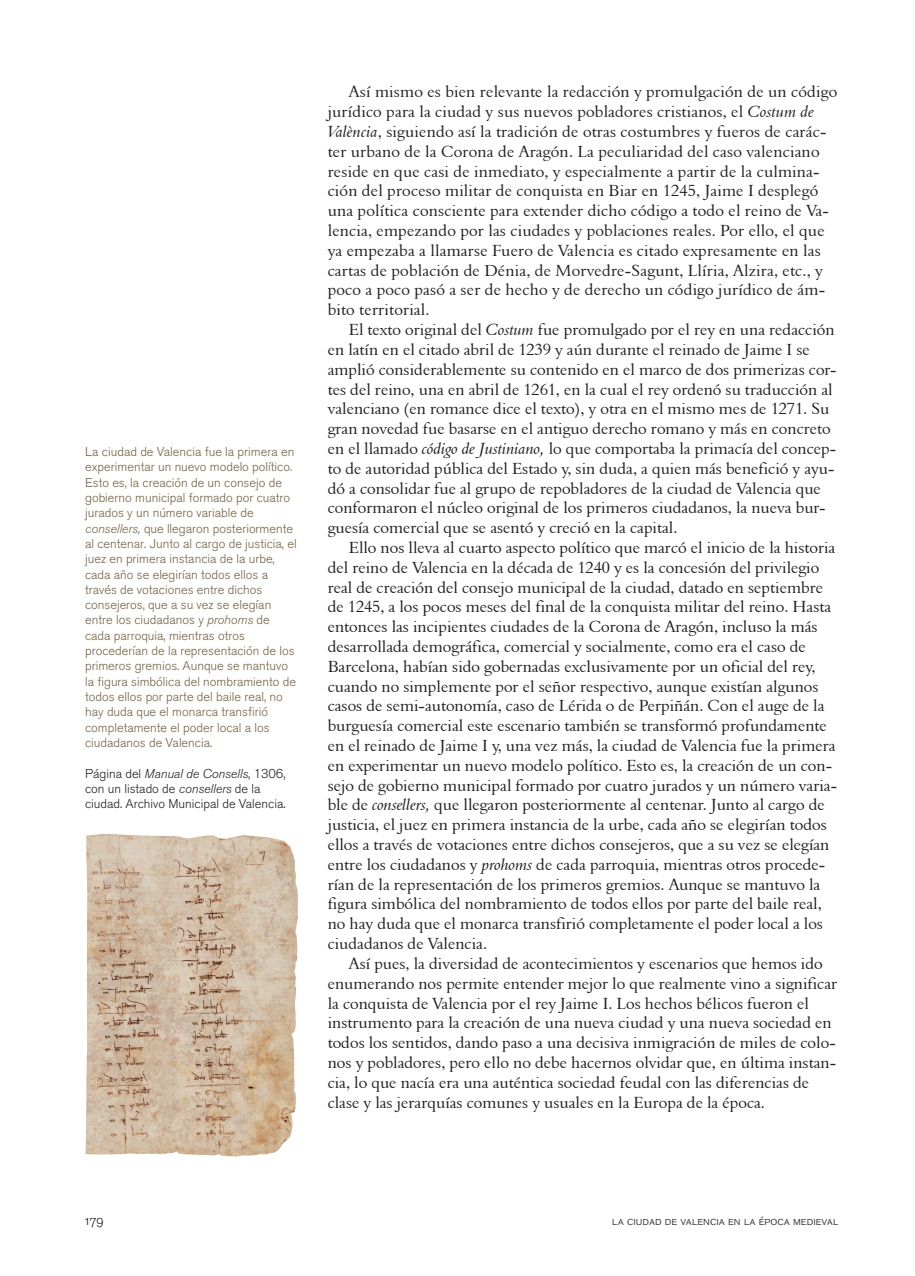
<style>
.page{position:relative;width:915px;height:1276px;background:#fff}
.page>*{position:absolute;margin:0;border:0;box-sizing:border-box;transform-origin:0 0}
.TEXTO{font:16.5px/19.8px "Aldine 401 BT Roman A";color:#231f20}
.t1{font:13.5px "Akzidenz Grotesk BQ Light SC";color:#231f20}
.DESTACADOS{font:300 12.75px/15.3px "Akzidenz Grotesk BQ";color:#766340}
.t2{font:300 12.75px/15.3px "Akzidenz Grotesk BQ";color:#231f20}
.t3{font:12px "Akzidenz Grotesk BQ Light SC";color:#231f20}
.s1{font-style:italic}
.s2{font-family:"Aldine 401 BT Italic A"}
</style>
<div class="page">
<img style="left:85px;top:834px;width:213px;height:322px">
<p class="DESTACADOS" style="left:85px;top:444px;width:213px">La ciudad de Valencia fue la primera en experimentar un nuevo modelo político.<br>Esto es, la creación de un consejo de gobierno municipal formado por cuatro jurados y un número variable de <span class="s1">consellers,</span> que llegaron posteriormente al centenar. Junto al cargo de justicia, el juez en primera instancia de la urbe, cada año se elegirían todos ellos a través de votaciones entre dichos consejeros, que a su vez se elegían entre los ciudadanos y <span class="s1">prohoms</span> de cada parroquia, mientras otros procederían de la representación de los primeros gremios. Aunque se mantuvo la figura simbólica del nombramiento de todos ellos por parte del baile real, no hay duda que el monarca transfirió completamente el poder local a los ciudadanos de Valencia.</p>
<p class="t2" style="left:85px;top:765px;width:202px">Página del <span class="s1">Manual de Consells</span>, 1306, con un listado de <span class="s1">consellers</span> de la ciudad. Archivo Municipal de Valencia.</p>
<p class="TEXTO" style="left:327px;top:82px;width:511px;text-indent:21px">Así mismo es bien relevante la redacción y promulgación de un código jurídico para la ciudad y sus nuevos pobladores cristianos, el <span class="s2">Costum de València</span>, siguiendo así la tradición de otras costumbres y fueros de carác&shy;ter urbano de la Corona de Aragón. La peculiaridad del caso valenciano reside en que casi de inmediato, y especialmente a partir de la culmina&shy;ción del proceso militar de conquista en Biar en 1245, Jaime I desplegó una política consciente para extender dicho código a todo el reino de Va&shy;lencia, empezando por las ciudades y poblaciones reales. Por ello, el que ya empezaba a llamarse Fuero de Valencia es citado expresamente en las cartas de población de Dénia, de Morvedre-Sagunt, Llíria, Alzira, etc., y poco a poco pasó a ser de hecho y de derecho un código jurídico de ám&shy;bito territorial.</p>
<p class="TEXTO" style="left:327px;top:319px;width:510px;text-indent:21px">El texto original del <span class="s2">Costum</span> fue promulgado por el rey en una redacción en latín en el citado abril de 1239 y aún durante el reinado de Jaime I se amplió considerablemente su contenido en el marco de dos primerizas cor&shy;tes del reino, una en abril de 1261, en la cual el rey ordenó su traducción al valenciano (en romance dice el texto), y otra en el mismo mes de 1271. Su gran novedad fue basarse en el antiguo derecho romano y más en concreto en el llamado <span class="s2">código de Justiniano,</span> lo que comportaba la primacía del concep&shy;to de autoridad pública del Estado y, sin duda, a quien más benefició y ayu&shy;dó a consolidar fue al grupo de repobladores de la ciudad de Valencia que conformaron el núcleo original de los primeros ciudadanos, la nueva bur&shy;guesía comercial que se asentó y creció en la capital.</p>
<p class="TEXTO" style="left:327px;top:537px;width:511px;text-indent:21px">Ello nos lleva al cuarto aspecto político que marcó el inicio de la historia del reino de Valencia en la década de 1240 y es la concesión del privilegio real de creación del consejo municipal de la ciudad, datado en septiembre de 1245, a los pocos meses del final de la conquista militar del reino. Hasta entonces las incipientes ciudades de la Corona de Aragón, incluso la más desarrollada demográfica, comercial y socialmente, como era el caso de Barcelona, habían sido gobernadas exclusivamente por un oficial del rey, cuando no simplemente por el señor respectivo, aunque existían algunos casos de semi-autonomía, caso de Lérida o de Perpiñán. Con el auge de la burguesía comercial este escenario también se transformó profundamente en el reinado de Jaime I y, una vez más, la ciudad de Valencia fue la primera en experimentar un nuevo modelo político. Esto es, la creación de un con&shy;sejo de gobierno municipal formado por cuatro jurados y un número varia&shy;ble de <span class="s2">consellers,</span> que llegaron posteriormente al centenar. Junto al cargo de justicia, el juez en primera instancia de la urbe, cada año se elegirían todos ellos a través de votaciones entre dichos consejeros, que a su vez se elegían entre los ciudadanos y <span class="s2">prohoms</span> de cada parroquia, mientras otros procede&shy;rían de la representación de los primeros gremios. Aunque se mantuvo la figura simbólica del nombramiento de todos ellos por parte del baile real, no hay duda que el monarca transfirió completamente el poder local a los ciudadanos de Valencia.</p>
<p class="TEXTO" style="left:327px;top:953px;width:511px;text-indent:21px">Así pues, la diversidad de acontecimientos y escenarios que hemos ido enumerando nos permite entender mejor lo que realmente vino a significar la conquista de Valencia por el rey Jaime I. Los hechos bélicos fueron el instrumento para la creación de una nueva ciudad y una nueva sociedad en todos los sentidos, dando paso a una decisiva inmigración de miles de colo&shy;nos y pobladores, pero ello no debe hacernos olvidar que, en última instan&shy;cia, lo que nacía era una auténtica sociedad feudal con las diferencias de clase y las jerarquías comunes y usuales en la Europa de la época.</p>
<p class="t1" style="left:85px;top:1212px;width:20px">179</p>
<p class="t3" style="left:612px;top:1213px;width:227px">la ciudad de valencia en la época medieval</p>
</div>
